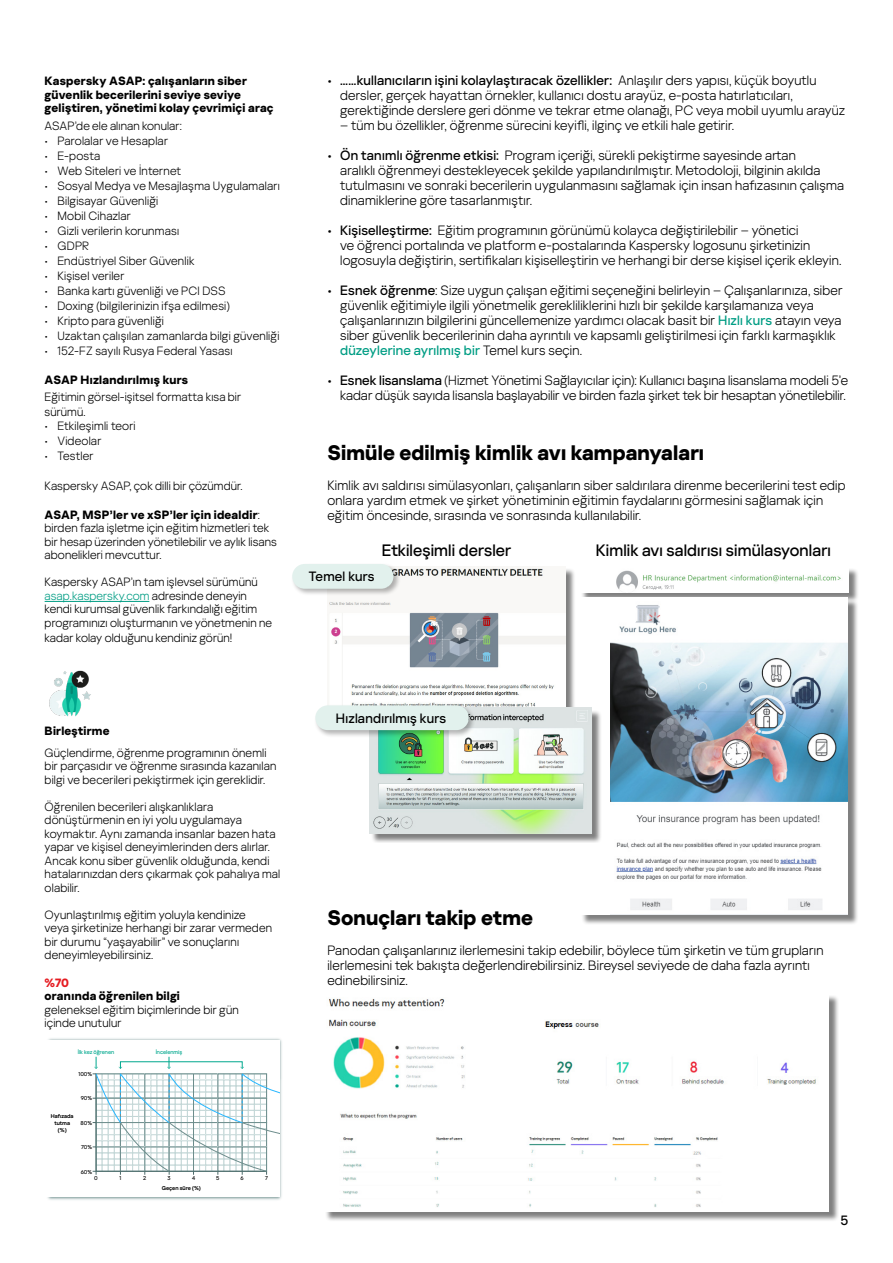
<style>
.page{position:relative;width:893px;height:1263px;background:#fff}
.page>*{position:absolute;margin:0;border:0;box-sizing:border-box;transform-origin:0 0}
.t1{font:700 21px "Kaspersky Sans Display";letter-spacing:.005em;color:#000}
.t2{font:500 16.5px "Kaspersky Sans Display";letter-spacing:.005em;color:#000}
.t3{font:300 13.5px/15px "Kaspersky Sans Display";letter-spacing:.015em;color:#000}
.t4{font:500 13.5px "Kaspersky Sans Display";letter-spacing:.015em;color:#000}
.t5{font:300 12px/13.5px "Kaspersky Sans Display";letter-spacing:.015em;color:#000}
.t6{font:700 12px/13.5px "Kaspersky Sans Display";letter-spacing:.02em;color:#000}
.t7{font:700 12px "Kaspersky Sans Display";color:#e51b21}
.t8{font:600 5.55px/6.8px "Kaspersky Sans Display";color:#000;text-align:center}
.t9{font:500 5.55px "Kaspersky Sans Display";color:#000}
.t10{font:500 5.55px "Kaspersky Sans Display";color:#00a88e}
.s1{font-weight:700}
.s2{color:#009d84}
.s3{font-weight:500}
.s4{font-weight:500;color:#009d84}
</style>
<div class="page">
<div style="left:581px;top:568px;width:278px;height:357px;background:#000;opacity:.5"></div>
<div style="left:579px;top:566px;width:269px;height:27px;background:#fff"></div>
<img style="left:616px;top:570px;width:225px;height:20px">
<div style="left:580px;top:597px;width:268px;height:318px;background:#fff"></div>
<img style="left:611px;top:605px;width:237px;height:310px">
<div style="left:330px;top:568px;width:246px;height:157px;background:#000;opacity:.5"></div>
<img style="left:328px;top:568px;width:237px;height:140px">
<div style="left:372px;top:709px;width:230px;height:134px;background:#000;opacity:.5"></div>
<img style="left:370px;top:708px;width:221px;height:125px">
<div style="left:291px;top:562px;width:110px;height:34px;background:#000;opacity:.3"></div>
<div style="left:292px;top:564px;width:101px;height:25px;background:#e2f1ed;border-radius:12px"></div>
<div style="left:314px;top:704px;width:162px;height:34px;background:#000;opacity:.3"></div>
<div style="left:315px;top:705px;width:154px;height:25px;background:#e2f1ed;border-radius:12px"></div>
<hr style="left:45px;top:601px;width:104px;height:1px;background:#009d84">
<img style="left:49px;top:670px;width:42px;height:47px">
<img style="left:47px;top:1038px;width:235px;height:162px">
<div style="left:45px;top:1040px;width:235px;height:157px;background:#fff"></div>
<svg style="left:93px;top:1057px;width:187px;height:118px"></svg>
<div style="left:325px;top:995px;width:514px;height:226px;background:#000;opacity:.5"></div>
<img style="left:325px;top:995px;width:504px;height:216px">
<p class="t6" style="left:45px;top:74px;width:230px">Kaspersky ASAP: çalışanların siber güvenlik becerilerini seviye seviye geliştiren, yönetimi kolay çevrimiçi araç</p>
<p class="t5" style="left:45px;top:118px;width:139px">ASAP’de ele alınan konular:</p>
<p class="t5" style="left:45px;top:133px;width:125px">• Parolalar ve Hesaplar</p>
<p class="t5" style="left:45px;top:148px;width:57px">• E-posta</p>
<p class="t5" style="left:45px;top:163px;width:138px">• Web Siteleri ve İnternet</p>
<p class="t5" style="left:45px;top:178px;width:237px">• Sosyal Medya ve Mesajlaşma Uygulamaları</p>
<p class="t5" style="left:45px;top:193px;width:115px">• Bilgisayar Güvenliği</p>
<p class="t5" style="left:45px;top:208px;width:88px">• Mobil Cihazlar</p>
<p class="t5" style="left:45px;top:223px;width:136px">• Gizli verilerin korunması</p>
<p class="t5" style="left:45px;top:238px;width:46px">• GDPR</p>
<p class="t5" style="left:45px;top:253px;width:151px">• Endüstriyel Siber Güvenlik</p>
<p class="t5" style="left:45px;top:268px;width:81px">• Kişisel veriler</p>
<p class="t5" style="left:45px;top:283px;width:183px">• Banka kartı güvenliği ve PCI DSS</p>
<p class="t5" style="left:45px;top:298px;width:187px">• Doxing (bilgilerinizin ifşa edilmesi)</p>
<p class="t5" style="left:45px;top:313px;width:121px">• Kripto para güvenliği</p>
<p class="t5" style="left:45px;top:328px;width:236px">• Uzaktan çalışılan zamanlarda bilgi güvenliği</p>
<p class="t5" style="left:45px;top:343px;width:189px">• 152-FZ sayılı Rusya Federal Yasası</p>
<p class="t6" style="left:45px;top:372px;width:145px">ASAP Hızlandırılmış kurs</p>
<p class="t5" style="left:45px;top:389px;width:198px;line-height:15px">Eğitimin görsel-işitsel formatta kısa bir sürümü.</p>
<p class="t5" style="left:45px;top:418px;width:93px">• Etkileşimli teori</p>
<p class="t5" style="left:45px;top:433px;width:58px">• Videolar</p>
<p class="t5" style="left:45px;top:448px;width:50px">• Testler</p>
<p class="t5" style="left:45px;top:478px;width:199px">Kaspersky ASAP, çok dilli bir çözümdür.</p>
<p class="t5" style="left:45px;top:507px;width:234px"><span class="s1">ASAP, MSP’ler ve xSP’ler için idealdir</span>: birden fazla işletme için eğitim hizmetleri tek bir hesap üzerinden yönetilebilir ve aylık lisans abonelikleri mevcuttur.</p>
<p class="t5" style="left:45px;top:574px;width:229px">Kaspersky ASAP’ın tam işlevsel sürümünü <span class="s2">asap.kaspersky.com</span> adresinde deneyin kendi kurumsal güvenlik farkındalığı eğitim programınızı oluşturmanın ve yönetmenin ne</p>
<p class="t5" style="left:45px;top:630px;width:189px">kadar kolay olduğunu kendiniz görün!</p>
<p class="t6" style="left:45px;top:723px;width:66px">Birleştirme</p>
<p class="t5" style="left:45px;top:745px;width:233px">Güçlendirme, öğrenme programının önemli bir parçasıdır ve öğrenme sırasında kazanılan bilgi ve becerileri pekiştirmek için gereklidir.</p>
<p class="t5" style="left:45px;top:799px;width:237px">Öğrenilen becerileri alışkanlıklara dönüştürmenin en iyi yolu uygulamaya koymaktır. Aynı zamanda insanlar bazen hata yapar ve kişisel deneyimlerinden ders alırlar.<br>Ancak konu siber güvenlik olduğunda, kendi hatalarınızdan ders çıkarmak çok pahalıya mal olabilir.</p>
<p class="t5" style="left:45px;top:907px;width:229px">Oyunlaştırılmış eğitim yoluyla kendinize veya şirketinize herhangi bir zarar vermeden bir durumu “yaşayabilir” ve sonuçlarını deneyimleyebilirsiniz.</p>
<p class="t7" style="left:45px;top:973px;width:26px">%70</p>
<p class="t6" style="left:45px;top:988px;width:137px">oranında öğrenilen bilgi</p>
<p class="t5" style="left:45px;top:1002px;width:196px">geleneksel eğitim biçimlerinde bir gün içinde unutulur</p>
<p class="t10" style="left:78px;top:1049px;width:38px">İlk kez öğrenen</p>
<p class="t10" style="left:156px;top:1049px;width:28px">İncelenmiş</p>
<p class="t9" style="left:78px;top:1071px;width:15px">100%</p>
<p class="t9" style="left:81px;top:1095px;width:13px">90%</p>
<p class="t8" style="left:51px;top:1112px;width:24px">Hafızada tutma (%)</p>
<p class="t9" style="left:81px;top:1119px;width:13px">80%</p>
<p class="t9" style="left:81px;top:1144px;width:13px">70%</p>
<p class="t9" style="left:81px;top:1168px;width:13px">60%</p>
<p class="t9" style="left:94px;top:1174px;width:5px">0</p>
<p class="t9" style="left:119px;top:1174px;width:3px">1</p>
<p class="t9" style="left:143px;top:1174px;width:5px">2</p>
<p class="t9" style="left:168px;top:1174px;width:5px">3</p>
<p class="t9" style="left:192px;top:1174px;width:5px">4</p>
<p class="t9" style="left:216px;top:1174px;width:5px">5</p>
<p class="t9" style="left:241px;top:1174px;width:5px">6</p>
<p class="t9" style="left:265px;top:1174px;width:4px">7</p>
<p class="t8" style="left:162px;top:1185px;width:41px">Geçen süre (%)</p>
<p class="t3" style="left:340px;top:72px;width:507px;text-indent:-13px"><span class="s3">• ……kullanıcıların işini kolaylaştıracak özellikler:</span> Anlaşılır ders yapısı, küçük boyutlu dersler, gerçek hayattan örnekler, kullanıcı dostu arayüz, e-posta hatırlatıcıları, gerektiğinde derslere geri dönme ve tekrar etme olanağı, PC veya mobil uyumlu arayüz</p>
<p class="t3" style="left:340px;top:117px;width:396px">– tüm bu özellikler, öğrenme sürecini keyifli, ilginç ve etkili hale getirir.</p>
<p class="t3" style="left:340px;top:147px;width:505px;text-indent:-13px"><span class="s3">• Ön tanımlı öğrenme etkisi:</span> Program içeriği, sürekli pekiştirme sayesinde artan<br>aralıklı öğrenmeyi destekleyecek şekilde yapılandırılmıştır. Metodoloji, bilginin akılda tutulmasını ve sonraki becerilerin uygulanmasını sağlamak için insan hafızasının çalışma dinamiklerine göre tasarlanmıştır.</p>
<p class="t3" style="left:340px;top:222px;width:503px;text-indent:-13px"><span class="s3">• Kişiselleştirme:</span> Eğitim programının görünümü kolayca değiştirilebilir – yönetici<br>ve öğrenci portalında ve platform e-postalarında Kaspersky logosunu şirketinizin logosuyla değiştirin, sertifikaları kişiselleştirin ve herhangi bir derse kişisel içerik ekleyin.</p>
<p class="t3" style="left:340px;top:282px;width:504px;text-indent:-13px"><span class="s3">• Esnek öğrenme</span>: Size uygun çalışan eğitimi seçeneğini belirleyin – Çalışanlarınıza, siber güvenlik eğitimiyle ilgili yönetmelik gerekliliklerini hızlı bir şekilde karşılamanıza veya çalışanlarınızın bilgilerini güncellemenize yardımcı olacak basit bir <span class="s4">Hızlı kurs</span> atayın veya siber güvenlik becerilerinin daha ayrıntılı ve kapsamlı geliştirilmesi için farklı karmaşıklık <span class="s4">düzeylerine ayrılmış bir</span> Temel kurs seçin.</p>
<p class="t3" style="left:327px;top:372px;width:522px;text-align:right"><span class="s3">• Esnek lisanslama</span> (Hizmet Yönetimi Sağlayıcılar için): Kullanıcı başına lisanslama modeli 5’e kadar düşük sayıda lisansla başlayabilir ve birden fazla şirket tek bir hesaptan yönetilebilir.</p>
<h1 class="t1" style="left:327px;top:436px;width:378px">Simüle edilmiş kimlik avı kampanyaları</h1>
<p class="t3" style="left:327px;top:477px;width:520px">Kimlik avı saldırısı simülasyonları, çalışanların siber saldırılara direnme becerilerini test edip onlara yardım etmek ve şirket yönetiminin eğitimin faydalarını görmesini sağlamak için eğitim öncesinde, sırasında ve sonrasında kullanılabilir.</p>
<p class="t2" style="left:382px;top:538px;width:131px">Etkileşimli dersler</p>
<p class="t2" style="left:596px;top:538px;width:237px">Kimlik avı saldırısı simülasyonları</p>
<p class="t4" style="left:309px;top:567px;width:67px">Temel kurs</p>
<p class="t4" style="left:336px;top:708px;width:112px">Hızlandırılmış kurs</p>
<h1 class="t1" style="left:327px;top:901px;width:207px">Sonuçları takip etme</h1>
<p class="t3" style="left:327px;top:942px;width:498px">Panodan çalışanlarınız ilerlemesini takip edebilir, böylece tüm şirketin ve tüm grupların ilerlemesini tek bakışta değerlendirebilirsiniz. Bireysel seviyede de daha fazla ayrıntı edinebilirsiniz.</p>
<p class="t4" style="left:840px;top:1211px;width:9px">5</p>
</div>
